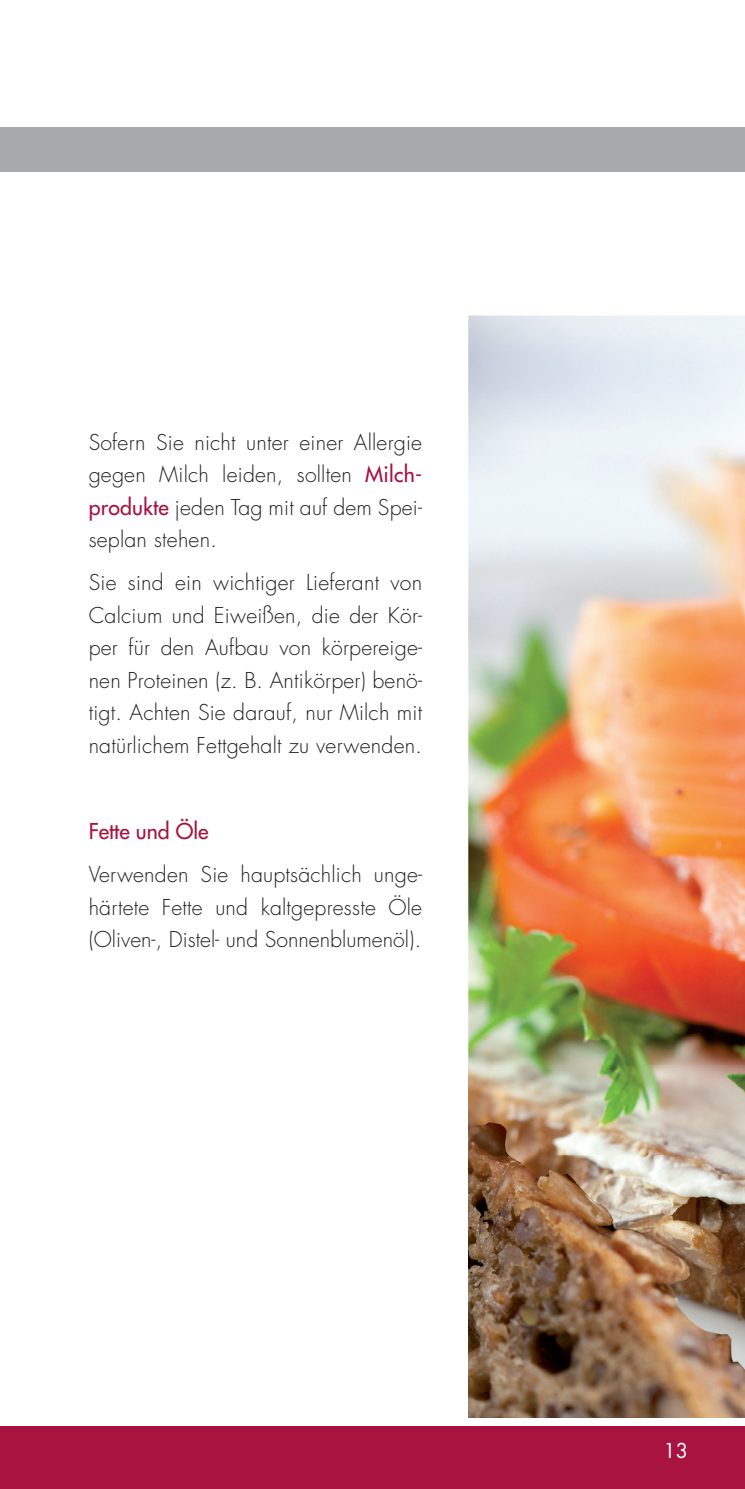
<style>
.page{position:relative;width:745px;height:1489px;background:#fff}
.page>*{position:absolute;margin:0;border:0;box-sizing:border-box;transform-origin:0 0}
.t1{font:300 21.25px/32.5px "Futura Std";letter-spacing:.01em;color:#231f20;text-align:justify}
.t2{font:500 21.25px "Futura Std";color:#a8133f}
.t3{font:20px "Futura Std";color:#fff}
.s1{font-weight:500;color:#a8133f}
</style>
<div class="page">
<div style="left:0;top:128px;width:744px;height:44px;background:#a8a9ad"></div>
<div style="left:0;top:1424px;width:744px;height:64px;background:#a8133f"></div>
<img style="left:468px;top:315px;width:276px;height:750px">
<img style="left:468px;top:1065px;width:276px;height:352px">
<p class="t1" style="left:89px;top:426px;width:335px">Sofern Sie nicht unter einer Allergie gegen Milch leiden, sollten <span class="s1">Milch&shy;produkte</span> jeden Tag mit auf dem Spei&shy;seplan stehen.</p>
<p class="t1" style="left:89px;top:567px;width:335px">Sie sind ein wichtiger Lieferant von Calcium und Eiweißen, die der Kör&shy;per für den Aufbau von körpereige&shy;nen Proteinen (z. B. Antikörper) benö&shy;tigt. Achten Sie darauf, nur Milch mit natürlichem Fettgehalt zu verwenden.</p>
<p class="t2" style="left:89px;top:818px;width:121px">Fette und Öle</p>
<p class="t1" style="left:89px;top:859px;width:335px">Verwenden Sie hauptsächlich unge&shy;härtete Fette und kaltgepresste Öle (Oliven-, Distel- und Sonnenblumenöl).</p>
<p class="t3" style="left:663px;top:1437px;width:26px">13</p>
</div>
